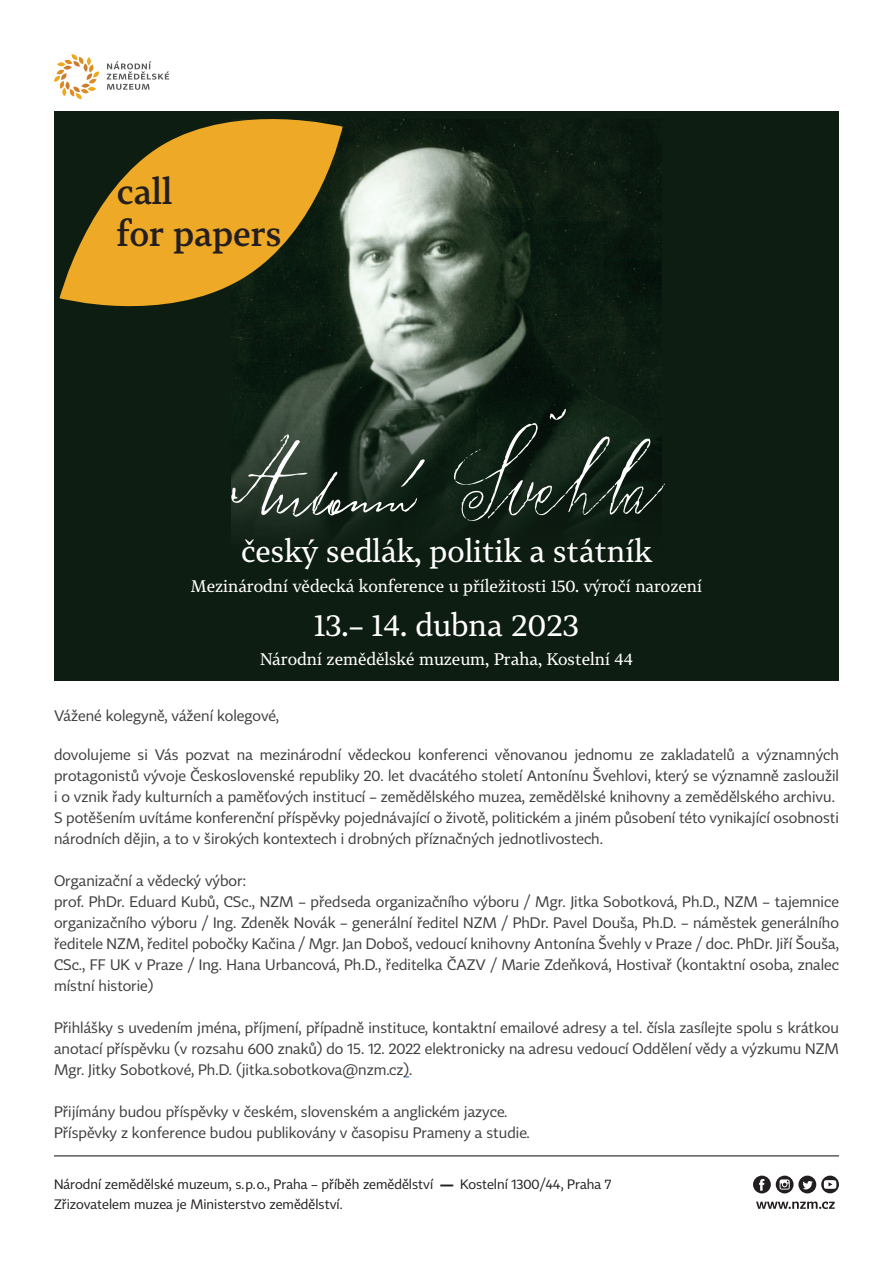
<style>
.page{position:relative;width:893px;height:1263px;background:#fff}
.page>*{position:absolute;margin:0;border:0;box-sizing:border-box;transform-origin:0 0}
.t1{font:500 34.35px/41.2px "Tabac G3";color:#231f20}
.t2{font:30px "Tabac G3";color:#fff}
.t3{font:16.5px "Tabac G3";color:#fff}
.t4{font:15px/21px "Tabac Sans";color:#3e3e3f}
.t5{font:13.5px/19.5px "Tabac Sans";color:#231f20}
.s1{font-weight:700}
</style>
<div class="page">
<svg style="left:54px;top:54px;width:45px;height:45px"></svg>
<svg style="left:107px;top:61px;width:62px;height:29px"></svg>
<div style="left:54px;top:111px;width:785px;height:569px;background:#0e1d12"></div>
<img style="left:231px;top:119px;width:431px;height:413px">
<svg style="left:60px;top:119px;width:283px;height:206px;fill:#eea926"></svg>
<svg style="left:231px;top:434px;width:194px;height:85px"></svg>
<svg style="left:454px;top:409px;width:211px;height:115px"></svg>
<svg style="left:753px;top:1175px;width:86px;height:18px"></svg>
<svg style="left:756px;top:1201px;width:79px;height:8px"></svg>
<hr style="left:54px;top:1155px;width:785px;height:1px;background:#231f20">
<h1 class="t1" style="left:117px;top:171px;width:166px">call<br>for papers</h1>
<h2 class="t2" style="left:241px;top:532px;width:412px">český sedlák, politik a státník</h2>
<p class="t3" style="left:191px;top:575px;width:513px">Mezinárodní vědecká konference u příležitosti 150. výročí narození</p>
<h2 class="t2" style="left:314px;top:606px;width:266px">13.– 14. dubna 2023</h2>
<p class="t3" style="left:260px;top:648px;width:374px">Národní zemědělské muzeum, Praha, Kostelní 44</p>
<p class="t4" style="left:54px;top:706px;width:226px">Vážené kolegyně, vážení kolegové,</p>
<p class="t4" style="left:54px;top:745px;width:786px">dovolujeme si Vás pozvat na mezinárodní vědeckou konferenci věnovanou jednomu ze zakladatelů a významných protagonistů vývoje Československé republiky 20. let dvacátého století Antonínu Švehlovi, který se významně zasloužil i o vznik řady kulturních a paměťových institucí – zemědělského muzea, zemědělské knihovny a zemědělského archivu.<br>S potěšením uvítáme konferenční příspěvky pojednávající o životě, politickém a jiném působení této vynikající osobnosti národních dějin, a to v širokých kontextech i drobných příznačných jednotlivostech.</p>
<p class="t4" style="left:54px;top:871px;width:787px">Organizační a vědecký výbor:<br>prof. PhDr. Eduard Kubů, CSc., NZM – předseda organizačního výboru / Mgr. Jitka Sobotková, Ph.D., NZM – tajemnice organizačního výboru / Ing. Zdeněk Novák – generální ředitel NZM / PhDr. Pavel Douša, Ph.D. – náměstek generálního ředitele NZM, ředitel pobočky Kačina / Mgr. Jan Doboš, vedoucí knihovny Antonína Švehly v Praze / doc. PhDr. Jiří Šouša, CSc., FF UK v Praze / Ing. Hana Urbancová, Ph.D., ředitelka ČAZV / Marie Zdeňková, Hostivař (kontaktní osoba, znalec místní historie)</p>
<p class="t4" style="left:54px;top:1018px;width:786px;text-align:justify">Přihlášky s uvedením jména, příjmení, případně instituce, kontaktní emailové adresy a tel. čísla zasílejte spolu s krátkou anotací příspěvku (v rozsahu 600 znaků) do 15. 12. 2022 elektronicky na adresu vedoucí Oddělení vědy a výzkumu NZM Mgr. Jitky Sobotkové, Ph.D. (jitka.sobotkova@nzm.cz).</p>
<p class="t4" style="left:54px;top:1102px;width:477px">Přijímány budou příspěvky v českém, slovenském a anglickém jazyce.<br>Příspěvky z konference budou publikovány v časopisu Prameny a studie.</p>
<p class="t5" style="left:54px;top:1175px;width:559px">Národní zemědělské muzeum, s. p. o., Praha – příběh zemědělství <span class="s1">—</span> Kostelní 1300/44, Praha 7<br>Zřizovatelem muzea je Ministerstvo zemědělství.</p>
</div>
